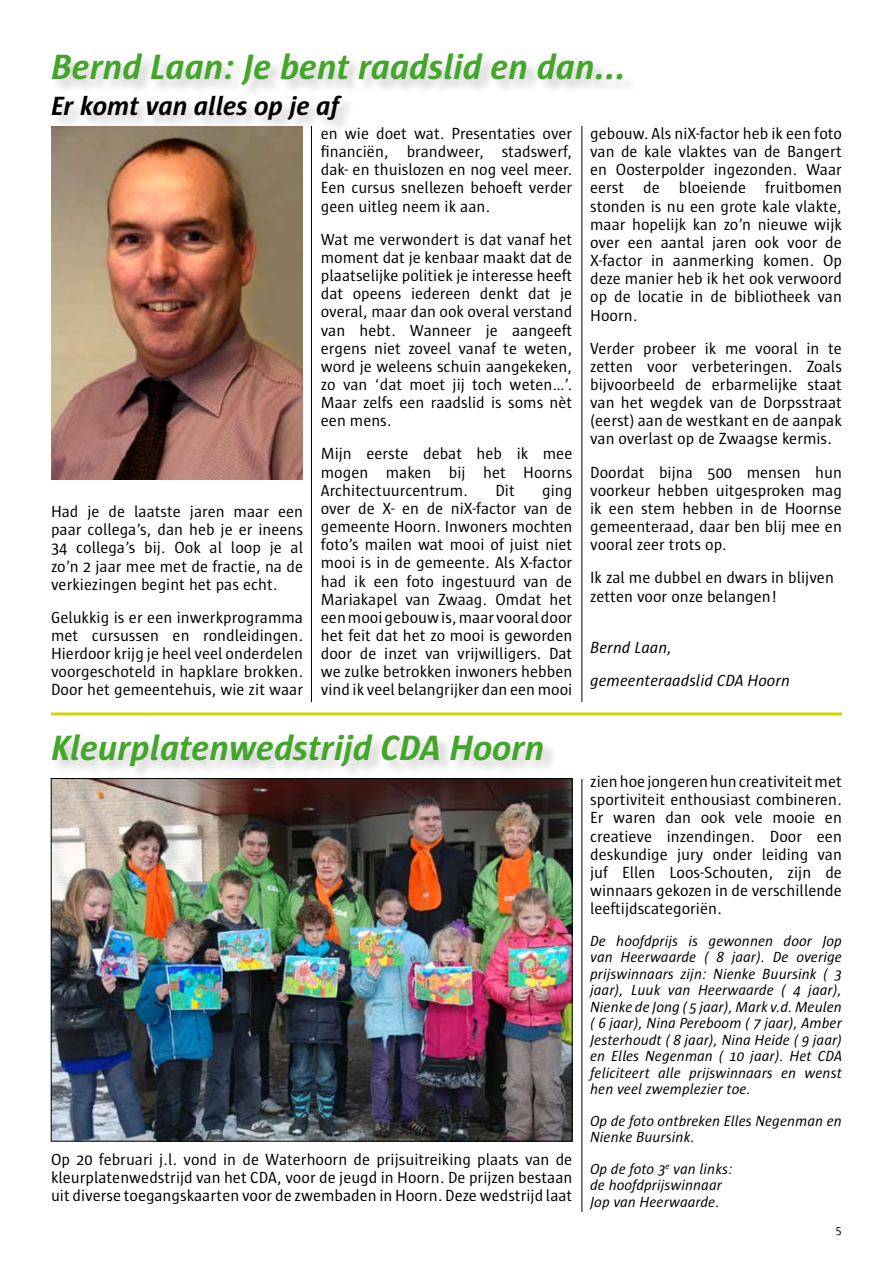
<style>
.page{position:relative;width:893px;height:1263px;background:#fff}
.page>*{position:absolute;margin:0;border:0;box-sizing:border-box;transform-origin:0 0}
.t1{font:italic 700 36px "Sun";color:#42a62a}
.t2{font:italic 700 27px "Sun";color:#000}
.t3{font:16.5px/18.1px "Sun";color:#000;text-align:justify}
.t4{font:italic 16.5px/33.2px "Sun";color:#000}
.t5{font:italic 15px/16.5px "Sun";color:#000}
.t6{font:12px "Sun";color:#000}
</style>
<div class="page">
<hr style="left:311px;top:51px;width:1px;height:1161px;background:#000">
<hr style="left:582px;top:51px;width:1px;height:1161px;background:#000">
<div style="left:24px;top:702px;width:850px;height:76px;background:#fff"></div>
<div style="left:294px;top:738px;width:53px;height:525px;background:#fff"></div>
<img style="left:53px;top:816px;width:517px;height:323px">
<div style="left:51px;top:53px;width:773px;height:101px;background:#000;opacity:.2"></div>
<hr style="left:51px;top:712px;width:791px;height:3px;background:#d4d600">
<img style="left:51px;top:126px;width:252px;height:354px">
<div style="left:51px;top:734px;width:560px;height:82px;background:#000;opacity:.2"></div>
<h1 class="t1" style="left:51px;top:47px;width:576px">Bernd Laan: Je bent raadslid en dan...</h1>
<h2 class="t2" style="left:51px;top:91px;width:289px">Er komt van alles op je af</h2>
<p class="t3" style="left:51px;top:503px;width:254px">Had je de laatste jaren maar een paar collega’s, dan heb je er ineens 34 collega’s bij. Ook al loop je al zo’n 2 jaar mee met de fractie, na de verkiezingen begint het pas echt.</p>
<p class="t3" style="left:51px;top:608px;width:254px">Gelukkig is er een inwerkprogramma met cursussen en rondleidingen.<br>Hierdoor krijg je heel veel onderdelen voorgeschoteld in hapklare brokken.<br>Door het gemeentehuis, wie zit waar</p>
<p class="t3" style="left:321px;top:125px;width:253px">en wie doet wat. Presentaties over financiën, brandweer, stadswerf, dak- en thuislozen en nog veel meer.<br>Een cursus snellezen behoeft verder geen uitleg neem ik aan.</p>
<p class="t3" style="left:321px;top:230px;width:253px">Wat me verwondert is dat vanaf het moment dat je kenbaar maakt dat de plaatselijke politiek je interesse heeft dat opeens iedereen denkt dat je overal, maar dan ook overal verstand van hebt. Wanneer je aangeeft ergens niet zoveel vanaf te weten, word je weleens schuin aangekeken, zo van ‘dat moet jij toch weten…’.<br>Maar zelfs een raadslid is soms nèt een mens.</p>
<p class="t3" style="left:321px;top:445px;width:253px">Mijn eerste debat heb ik mee mogen maken bij het Hoorns Architectuurcentrum.</p>
<p class="t3" style="left:321px;top:481px;width:253px;text-indent:221px">ging over de X- en de niX-factor van de gemeente Hoorn. I nwoners mochten foto’s mailen wat mooi of juist niet mooi is in de gemeente. Als X-factor had ik een foto ingestuurd van de Mariakapel van Zwaag. Omdat het een mooi gebouw is, maar vooral door het feit dat het zo mooi is geworden door de inzet van vrijwilligers. Dat we zulke betrokken inwoners hebben vind ik veel belangrijker dan een mooi</p>
<p class="t3" style="left:495px;top:481px;width:21px">Dit</p>
<h1 class="t1" style="left:51px;top:727px;width:495px">Kleurplatenwedstrijd CDA Hoorn</h1>
<p class="t3" style="left:51px;top:1151px;width:523px">Op 20 februari j.l. vond in de Waterhoorn de prijsuitreiking plaats van de kleurplatenwedstrijd van het CDA, voor de jeugd in Hoorn. De prijzen bestaan uit diverse toegangskaarten voor de zwembaden in Hoorn. Deze wedstrijd laat</p>
<p class="t3" style="left:590px;top:125px;width:253px">gebouw. Als niX-factor heb ik een foto van de kale vlaktes van de Bangert en Oosterpolder ingezonden. Waar eerst de bloeiende fruitbomen stonden is nu een grote kale vlakte, maar hopelijk kan zo’n nieuwe wijk over een aantal jaren ook voor de X-factor in aanmerking komen. Op deze manier heb ik het ook verwoord op de locatie in de bibliotheek van Hoorn.</p>
<p class="t3" style="left:590px;top:339px;width:253px">Verder probeer ik me vooral in te zetten voor verbeteringen. Zoals bijvoorbeeld de erbarmelijke staat van het wegdek van de Dorpsstraat (eerst) aan de westkant en de aanpak van overlast op de Zwaagse kermis.</p>
<p class="t3" style="left:590px;top:463px;width:253px">Doordat bijna 500 mensen hun voorkeur hebben uitgesproken mag ik een stem hebben in de Hoornse gemeenteraad, daar ben blij mee en vooral zeer trots op.</p>
<p class="t3" style="left:590px;top:569px;width:245px">I k zal me dubbel en dwars in blijven zetten voor onze belangen!</p>
<p class="t4" style="left:590px;top:631px;width:201px">Bernd Laan, gemeenteraadslid CDA Hoorn</p>
<p class="t3" style="left:590px;top:773px;width:253px">zien hoe jongeren hun creativiteit met sportiviteit enthousiast combineren.<br>Er waren dan ook vele mooie en creatieve inzendingen. Door een deskundige jury onder leiding van juf Ellen Loos-Schouten, zijn de winnaars gekozen in de verschillende leeftijdscategoriën.</p>
<p class="t5" style="left:590px;top:932px;width:253px;text-align:justify">De hoofdprijs is gewonnen door Jop van Heerwaarde ( 8 jaar). De overige prijswinnaars zijn: Nienke Buursink ( 3 jaar), Luuk van Heerwaarde ( 4 jaar), Nienke de Jong ( 5 jaar), Mark v.d. Meulen ( 6 jaar), Nina Pereboom ( 7 jaar), Amber Jesterhoudt ( 8 jaar), Nina Heide ( 9 jaar) en Elles Negenman ( 10 jaar). Het CDA feliciteert alle prijswinnaars en wenst hen veel zwemplezier toe.</p>
<p class="t5" style="left:590px;top:1112px;width:253px">Op de foto ontbreken Elles Negenman en<br>Nienke Buursink.</p>
<p class="t5" style="left:590px;top:1160px;width:144px">Op de foto 3<sup>e</sup> van links: de hoofdprijswinnaar<br>Jop van Heerwaarde.</p>
<p class="t6" style="left:836px;top:1224px;width:7px">5</p>
</div>
